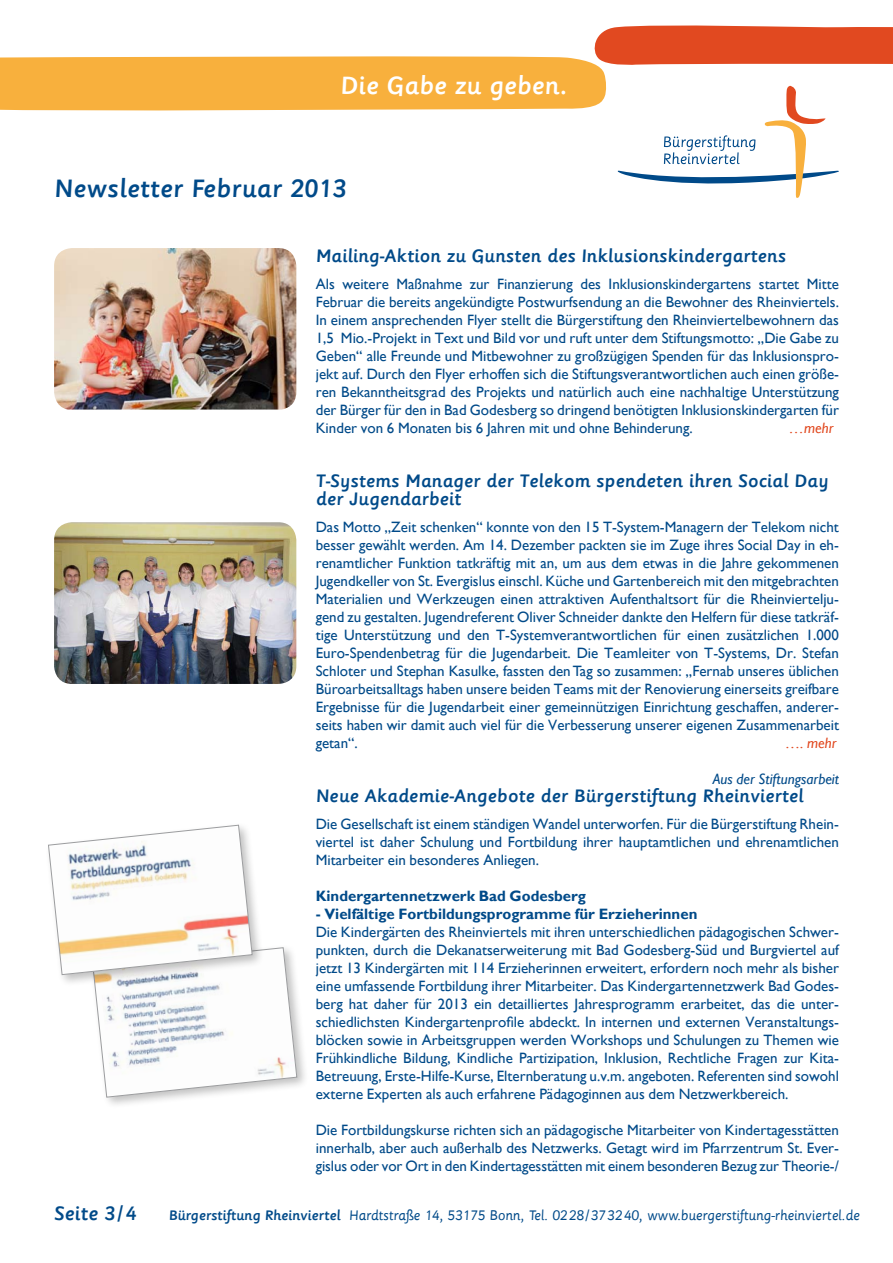
<style>
.page{position:relative;width:893px;height:1263px;background:#fff}
.page>*{position:absolute;margin:0;border:0;box-sizing:border-box;transform-origin:0 0}
.t1{font:500 27.15px "Sassoon Primary Com";letter-spacing:.005em;color:#004a89}
.t2{font:500 27px "Sassoon Primary Com";color:#fff}
.t3{font:500 21px "Sassoon Primary Com";letter-spacing:.005em;color:#004a89}
.t4{font:500 19.5px/18px "Sassoon Primary Com";color:#004a89}
.t5{font:15px/18px "Gill Sans";color:#004a89;text-align:justify}
.t6{font:700 15px "Gill Sans";color:#004a89}
.t7{font:italic 15px "Gill Sans";color:#004a89}
.t8{font:italic 15px "Gill Sans";color:#e14920}
.t9{font:14.85px "Sassoon Primary Com";letter-spacing:-.01em;color:#004a89}
.s1{font-weight:500}
</style>
<div class="page">
<svg style="left:0;top:25px;width:893px;height:173px"></svg>
<img style="left:54px;top:522px;width:242px;height:162px">
<div style="left:89px;top:943px;width:227px;height:173px;background:#000;opacity:.25"></div>
<svg style="left:48px;top:825px;width:249px;height:272px"></svg>
<img style="left:54px;top:248px;width:242px;height:162px">
<h2 class="t2" style="left:340px;top:70px;width:228px">Die Gabe zu geben.</h2>
<h1 class="t1" style="left:54px;top:173px;width:294px">Newsletter Februar 2013</h1>
<h3 class="t4" style="left:316px;top:247px;width:472px">Mailing-Aktion zu Gunsten des Inklusionskindergartens</h3>
<p class="t5" style="left:316px;top:275px;width:525px">Als weitere Maßnahme zur Finanzierung des Inklusionskindergartens startet Mitte Februar die bereits angekündigte Postwurfsendung an die Bewohner des Rheinviertels.<br>In einem ansprechenden Flyer stellt die Bürgerstiftung den Rheinviertelbewohnern das 1,5 Mio.-Projekt in Text und Bild vor und ruft unter dem Stiftungsmotto: „Die Gabe zu Geben“ alle Freunde und Mitbewohner zu großzügigen Spenden für das Inklusionspro&shy;jekt auf. Durch den Flyer erhoffen sich die Stiftungsverantwortlichen auch einen größe&shy;ren Bekanntheitsgrad des Projekts und natürlich auch eine nachhaltige Unterstützung der Bürger für den in Bad Godesberg so dringend benötigten Inklusionskindergarten für Kinder von 6 Monaten bis 6 Jahren mit und ohne Behinderung.</p>
<p class="t8" style="left:789px;top:419px;width:46px">…mehr</p>
<h3 class="t4" style="left:316px;top:472px;width:514px">T-Systems Manager der Telekom spendeten ihren Social Day der Jugendarbeit</h3>
<p class="t5" style="left:316px;top:518px;width:525px">Das Motto „Zeit schenken“ konnte von den 15 T-System-Managern der Telekom nicht besser gewählt werden. Am 14. Dezember packten sie im Zuge ihres Social Day in eh&shy;renamtlicher Funktion tatkräftig mit an, um aus dem etwas in die Jahre gekommenen Jugendkeller von St. Evergislus einschl. Küche und Gartenbereich mit den mitgebrachten Materialien und Werkzeugen einen attraktiven Aufenthaltsort für die Rheinviertelju&shy;gend zu gestalten. Jugendreferent Oliver Schneider dankte den Helfern für diese tatkräf&shy;tige Unterstützung und den T-Systemverantwortlichen für einen zusätzlichen 1.000<br>Euro-Spendenbetrag für die Jugendarbeit. Die Teamleiter von T-Systems, Dr. Stefan Schloter und Stephan Kasulke, fassten den Tag so zusammen: „Fernab unseres üblichen Büroarbeitsalltags haben unsere beiden Teams mit der Renovierung einerseits greifbare Ergebnisse für die Jugendarbeit einer gemeinnützigen Einrichtung geschaffen, anderer&shy;seits haben wir damit auch viel für die Verbesserung unserer eigenen Zusammenarbeit getan“.</p>
<p class="t8" style="left:785px;top:734px;width:53px">…. mehr</p>
<p class="t7" style="left:713px;top:770px;width:128px">Aus der Stiftungsarbeit</p>
<h3 class="t4" style="left:316px;top:787px;width:489px">Neue Akademie-Angebote der Bürgerstiftung Rheinviertel</h3>
<p class="t5" style="left:316px;top:815px;width:525px">Die Gesellschaft ist einem ständigen Wandel unterworfen. Für die Bürgerstiftung Rhein&shy;viertel ist daher Schulung und Fortbildung ihrer hauptamtlichen und ehrenamtlichen Mitarbeiter ein besonderes Anliegen.</p>
<p class="t6" style="left:316px;top:887px;width:272px">Kindergartennetzwerk Bad Godesberg</p>
<p class="t6" style="left:316px;top:905px;width:383px">- Vielfältige Fortbildungsprogramme für Erzieherinnen</p>
<p class="t5" style="left:316px;top:923px;width:525px">Die Kindergärten des Rheinviertels mit ihren unterschiedlichen pädagogischen Schwer&shy;punkten, durch die Dekanatserweiterung mit Bad Godesberg-Süd und Burgviertel auf jetzt 13 Kindergärten mit 114 Erzieherinnen erweitert, erfordern noch mehr als bisher eine umfassende Fortbildung ihrer Mitarbeiter. Das Kindergartennetzwerk Bad Godes&shy;berg hat daher für 2013 ein detailliertes Jahresprogramm erarbeitet, das die unter&shy;schiedlichsten Kindergartenprofile abdeckt. In internen und externen Veranstaltungs&shy;blöcken sowie in Arbeitsgruppen werden Workshops und Schulungen zu Themen wie Frühkindliche Bildung, Kindliche Partizipation, Inklusion, Rechtliche Fragen zur Kita-Betreuung, Erste-Hilfe-Kurse, Elternberatung u.v.m. angeboten. Referenten sind sowohl externe Experten als auch erfahrene Pädagoginnen aus dem Netzwerkbereich.</p>
<p class="t5" style="left:316px;top:1121px;width:525px">Die Fortbildungskurse richten sich an pädagogische Mitarbeiter von Kindertagesstätten innerhalb, aber auch außerhalb des Netzwerks. Getagt wird im Pfarrzentrum St. Ever&shy;gislus oder vor Ort in den Kindertagesstätten mit einem besonderen Bezug zur Theorie-/</p>
<h3 class="t3" style="left:54px;top:1201px;width:84px">Seite 3/4</h3>
<p class="t9" style="left:169px;top:1206px;width:693px"><span class="s1">Bürgerstiftung Rheinviertel</span> Hardtstraße 14, 53175 Bonn, Tel. 0228/373240, www.buergerstiftung-rheinviertel.de</p>
</div>
